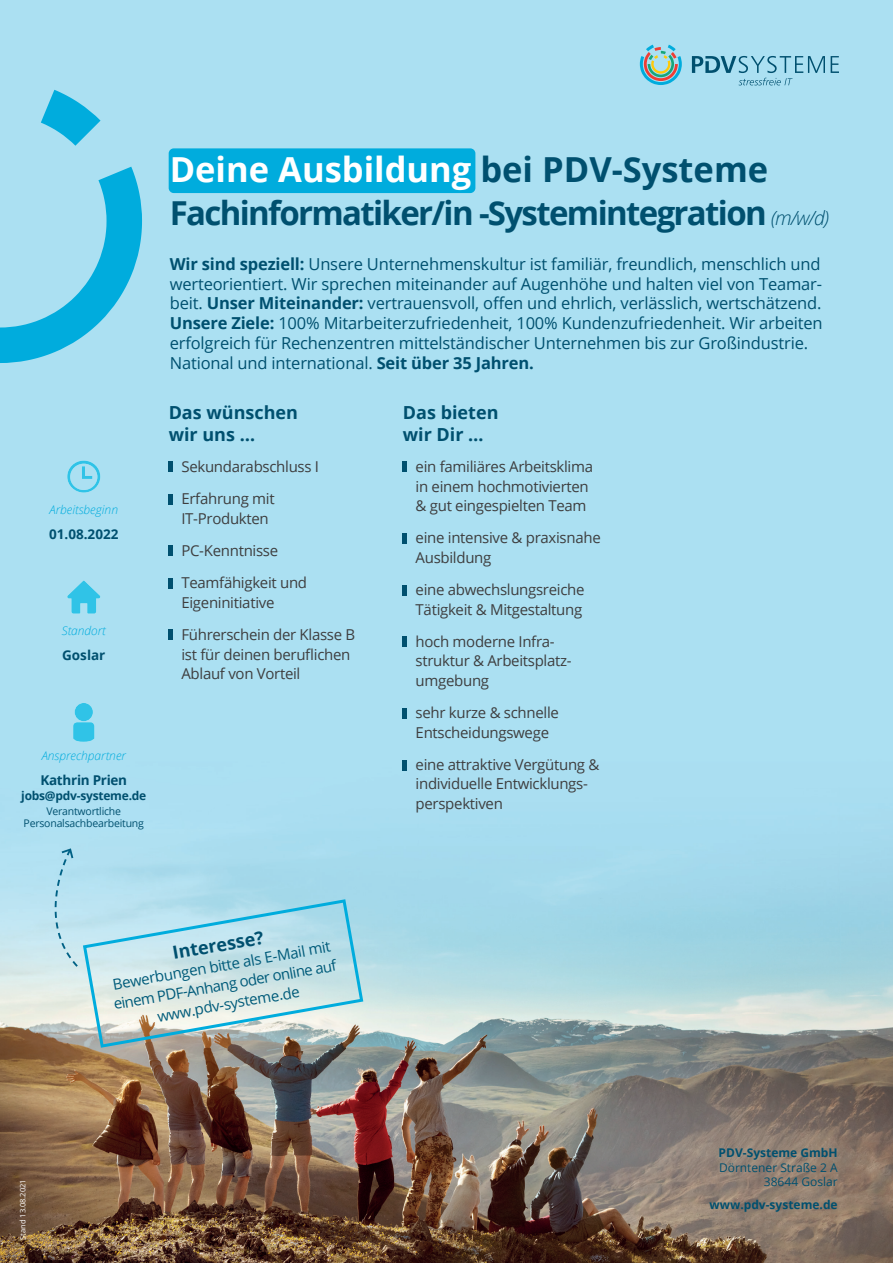
<style>
.page{position:relative;width:893px;height:1263px;background:#fff}
.page>*{position:absolute;margin:0;border:0;box-sizing:border-box;transform-origin:0 0}
.t1{font:700 34.5px "Open Sans";color:#fff}
.t2{font:700 33px "Open Sans";letter-spacing:-.05em;color:#00506f}
.t3{font:700 18px/21.6px "Open Sans";color:#00506f}
.t4{font:16.5px/19.8px "Open Sans";letter-spacing:-.01em;color:#00506f}
.t5{font:15px/19.5px "Open Sans";letter-spacing:-.02em;color:#3e3e3f}
.t6{font:15px/19.5px "Open Sans";color:#005b7a;text-align:center}
.t7{font:700 13.5px "Open Sans";letter-spacing:-.01em;color:#00506f}
.t8{font:italic 300 12px "Open Sans";color:#00acdd}
.t9{font:700 12px "Open Sans";color:#00506f}
.t10{font:12px/14.4px "Open Sans";color:#00506f;text-align:right}
.t11{font:700 12px "Open Sans";letter-spacing:-.02em;color:#00506f}
.t12{font:10.5px/12px "Open Sans";letter-spacing:-.02em;color:#00506f;text-align:center}
.t13{font:7.5px "Open Sans";color:#fff}
.s1{color:#00506f}
.s2{font-weight:300;font-style:italic;font-size:19.5px}
.s3{font-weight:700}
</style>
<div class="page">
<img style="left:0;top:755px;width:893px;height:508px">
<div style="left:0;top:0;width:893px;height:755px;background:#abe0f2"></div>
<div style="left:169px;top:148px;width:306px;height:45px;background:#00acdd;border-radius:5px"></div>
<svg style="left:640px;top:45px;width:42px;height:40px;background:#8ebcbf"></svg>
<svg style="left:692px;top:56px;width:147px;height:29px;background:#8ac4d9"></svg>
<svg style="left:0;top:90px;width:142px;height:273px;background:#7cd2ec"></svg>
<svg style="left:67px;top:461px;width:33px;height:32px"></svg>
<div style="left:75px;top:703px;width:18px;height:18px;background:#30c3e7;border-radius:9px"></div>
<svg style="left:73px;top:722px;width:21px;height:20px"></svg>
<svg style="left:67px;top:581px;width:33px;height:33px"></svg>
<hr style="left:169px;top:461px;width:4px;height:11px;background:#00506f">
<hr style="left:169px;top:494px;width:4px;height:11px;background:#00506f">
<hr style="left:169px;top:545px;width:4px;height:11px;background:#00506f">
<hr style="left:169px;top:629px;width:4px;height:11px;background:#00506f">
<hr style="left:169px;top:578px;width:4px;height:10px;background:#00506f">
<svg style="left:55px;top:848px;width:308px;height:200px;background:#b9dbe2"></svg>
<hr style="left:403px;top:461px;width:4px;height:11px;background:#00506f">
<hr style="left:403px;top:533px;width:4px;height:11px;background:#00506f">
<hr style="left:403px;top:585px;width:4px;height:10px;background:#00506f">
<hr style="left:403px;top:636px;width:4px;height:11px;background:#00506f">
<hr style="left:403px;top:708px;width:4px;height:11px;background:#00506f">
<hr style="left:403px;top:761px;width:4px;height:10px;background:#00506f">
<p class="t8" style="left:50px;top:501px;width:70px">Arbeitsbeginn</p>
<p class="t7" style="left:49px;top:525px;width:71px">01.08.2022</p>
<p class="t8" style="left:62px;top:622px;width:46px">Standort</p>
<p class="t7" style="left:62px;top:646px;width:45px">Goslar</p>
<p class="t8" style="left:42px;top:747px;width:86px">Ansprechpartner</p>
<p class="t7" style="left:40px;top:771px;width:88px">Kathrin Prien</p>
<p class="t11" style="left:21px;top:787px;width:127px">jobs@pdv-systeme.de</p>
<p class="t12" style="left:24px;top:805px;width:122px">Verantwortliche<br>Personalsachbearbeitung</p>
<h1 class="t1" style="left:170px;top:145px;width:600px">Deine Ausbildung <span class="s1">bei PDV-Systeme</span></h1>
<h2 class="t2" style="left:170px;top:190px;width:661px">Fachinformatiker/in -Systemintegration <span class="s2">(m/w/d)</span></h2>
<p class="t4" style="left:170px;top:253px;width:654px"><span class="s3">Wir sind speziell:</span> Unsere Unternehmenskultur ist familiär, freundlich, menschlich und werteorientiert. Wir sprechen miteinander auf Augenhöhe und halten viel von Teamar&shy;beit. <span class="s3">Unser Miteinander:</span> vertrauensvoll, offen und ehrlich, verlässlich, wertschätzend.<br><span class="s3">Unsere Ziele:</span> 100% Mitarbeiterzufriedenheit, 100% Kundenzufriedenheit. Wir arbeiten erfolgreich für Rechenzentren mittelständischer Unternehmen bis zur Großindustrie.<br>National und international. <span class="s3">Seit über 35 Jahren.</span></p>
<p class="t3" style="left:169px;top:402px;width:131px">Das wünschen wir uns …</p>
<p class="t5" style="left:181px;top:450px;width:139px;line-height:32.2px">Sekundarabschluss I<br>Erfahrung mit</p>
<p class="t5" style="left:181px;top:502px;width:127px;line-height:32.2px">IT-Produkten<br>PC-Kenntnisse<br>Teamfähigkeit und</p>
<p class="t5" style="left:181px;top:586px;width:175px;line-height:32.2px">Eigeninitiative<br>Führerschein der Klasse B</p>
<p class="t5" style="left:181px;top:644px;width:170px">ist für deinen beruflichen<br>Ablauf von Vorteil</p>
<p class="t3" style="left:403px;top:402px;width:97px">Das bieten wir Dir …</p>
<p class="t5" style="left:416px;top:456px;width:179px">ein familiäres Arbeitsklima in einem hochmotivierten &amp; gut eingespielten Team</p>
<p class="t5" style="left:416px;top:528px;width:187px">eine intensive &amp; praxisnahe<br>Ausbildung</p>
<p class="t5" style="left:416px;top:579px;width:170px">eine abwechslungsreiche<br>Tätigkeit &amp; Mitgestaltung</p>
<p class="t5" style="left:416px;top:631px;width:158px">hoch moderne Infra&shy;struktur &amp; Arbeitsplatz&shy;umgebung</p>
<p class="t5" style="left:416px;top:702px;width:145px">sehr kurze &amp; schnelle<br>Entscheidungswege</p>
<p class="t5" style="left:416px;top:754px;width:185px">eine attraktive Vergütung &amp; individuelle Entwicklungs&shy;perspektiven</p>
<p class="t13" style="left:17px;top:1240px;width:62px;rotate:-90deg">Stand 13.08.2021</p>
<p class="t3" style="left:171px;top:942px;width:94px;rotate:-10deg">Interesse?</p>
<p class="t6" style="left:109px;top:975px;width:227px;rotate:-10deg">Bewerbungen bitte als E-Mail mit einem PDF-Anhang oder online auf www.pdv-systeme.de</p>
<p class="t9" style="left:719px;top:1144px;width:121px">PDV-Systeme GmbH</p>
<p class="t10" style="left:719px;top:1160px;width:120px">Dörntener Straße 2 A<br>38644 Goslar</p>
<p class="t9" style="left:709px;top:1196px;width:130px">www.pdv-systeme.de</p>
</div>
